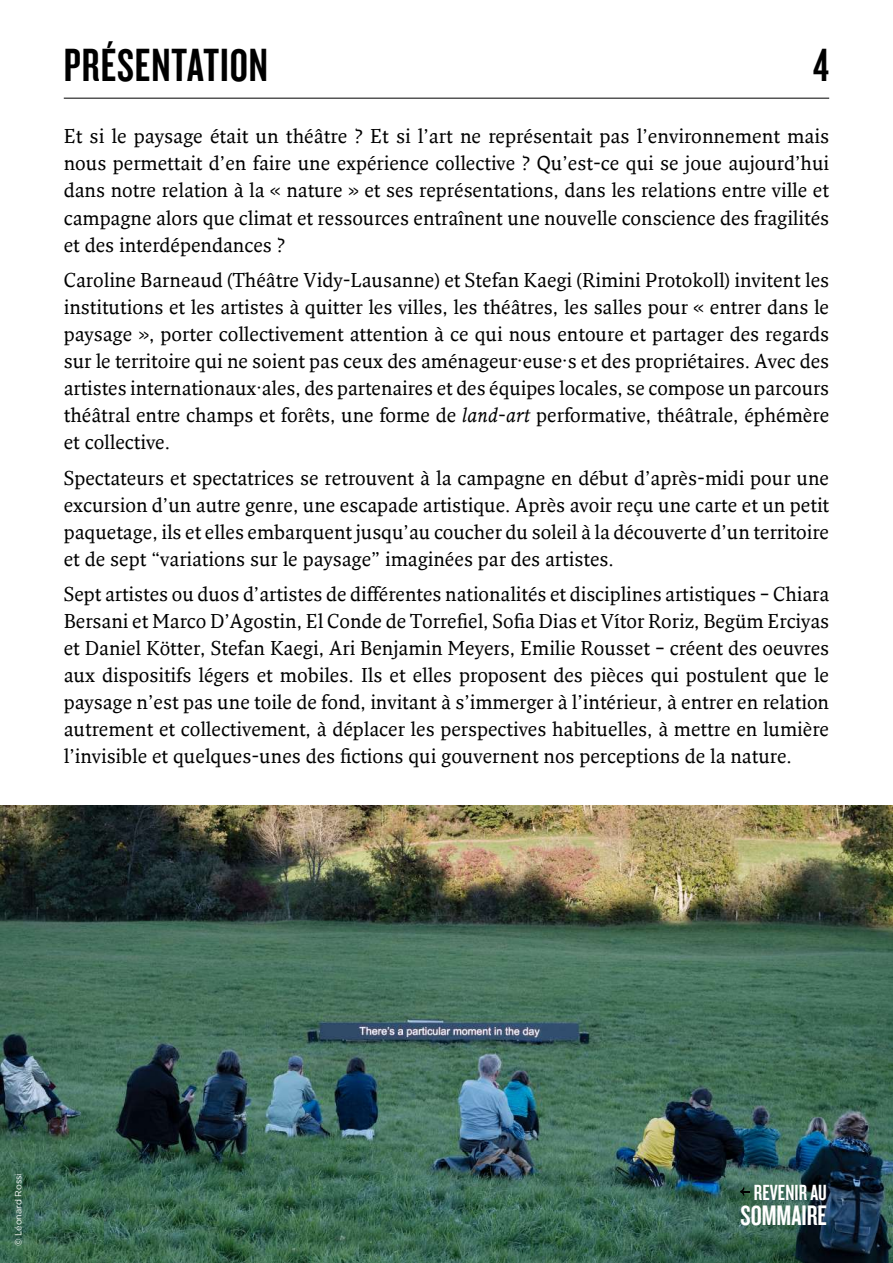
<style>
.page{position:relative;width:893px;height:1263px;background:#fff}
.page>*{position:absolute;margin:0;border:0;box-sizing:border-box;transform-origin:0 0}
.t1{font:48px "Knockout 48 Featherweight";letter-spacing:.02em;color:#000}
.t2{font:29.1px "Knockout 48 Featherweight";color:#fff}
.t3{font:22.65px "Knockout 48 Featherweight";letter-spacing:.005em;color:#fff}
.t4{font:19.5px/27px "Fresco";color:#000;text-align:justify}
.t5{font:9px "Gotham";color:#fff}
.s1{font-style:italic}
</style>
<div class="page">
<img style="left:0;top:806px;width:893px;height:457px">
<hr style="left:64px;top:98px;width:765px;height:1px;background:#000">
<svg style="left:740px;top:1187px;width:10px;height:9px"></svg>
<h1 class="t1" style="left:64px;top:36px;width:206px">PRÉSENTATION</h1>
<h1 class="t1" style="left:813px;top:36px;width:17px">4</h1>
<p class="t4" style="left:64px;top:122px;width:767px">Et si le paysage était un théâtre ? Et si l’art ne représentait pas l’environnement mais nous permettait d’en faire une expérience collective ? Qu’est-ce qui se joue aujourd’hui dans notre relation à la « nature » et ses représentations, dans les relations entre ville et campagne alors que climat et ressources entraînent une nouvelle conscience des fragilités et des interdépendances ?</p>
<p class="t4" style="left:64px;top:266px;width:767px">Caroline Barneaud (Théâtre Vidy-Lausanne) et Stefan Kaegi (Rimini Protokoll) invitent les institutions et les artistes à quitter les villes, les théâtres, les salles pour « entrer dans le paysage », porter collectivement attention à ce qui nous entoure et partager des regards sur le territoire qui ne soient pas ceux des aménageur·euse·s et des propriétaires. Avec des artistes internationaux·ales, des partenaires et des équipes locales, se compose un parcours théâtral entre champs et forêts, une forme de <span class="s1">land-art</span> performative, théâtrale, éphémère et collective.</p>
<p class="t4" style="left:64px;top:464px;width:767px">Spectateurs et spectatrices se retrouvent à la campagne en début d’après-midi pour une excursion d’un autre genre, une escapade artistique. Après avoir reçu une carte et un petit paquetage, ils et elles embarquent jusqu’au coucher du soleil à la découverte d’un territoire et de sept “variations sur le paysage” imaginées par des artistes.</p>
<p class="t4" style="left:64px;top:580px;width:767px">Sept artistes ou duos d’artistes de différentes nationalités et disciplines artistiques – Chiara Bersani et Marco D’Agostin, El Conde de Torrefiel, Sofia Dias et Vítor Roriz, Begüm Erciyas et Daniel Kötter, Stefan Kaegi, Ari Benjamin Meyers, Emilie Rousset – créent des oeuvres aux dispositifs légers et mobiles. Ils et elles proposent des pièces qui postulent que le paysage n’est pas une toile de fond, invitant à s’immerger à l’intérieur, à entrer en relation autrement et collectivement, à déplacer les perspectives habituelles, à mettre en lumière l’invisible et quelques-unes des fictions qui gouvernent nos perceptions de la nature.</p>
<p class="t5" style="left:12px;top:1246px;width:75px;rotate:-90deg">© Léonard Rossi</p>
<p class="t3" style="left:754px;top:1178px;width:75px">REVENIR AU</p>
<h2 class="t2" style="left:740px;top:1197px;width:88px">SOMMAIRE</h2>
</div>
